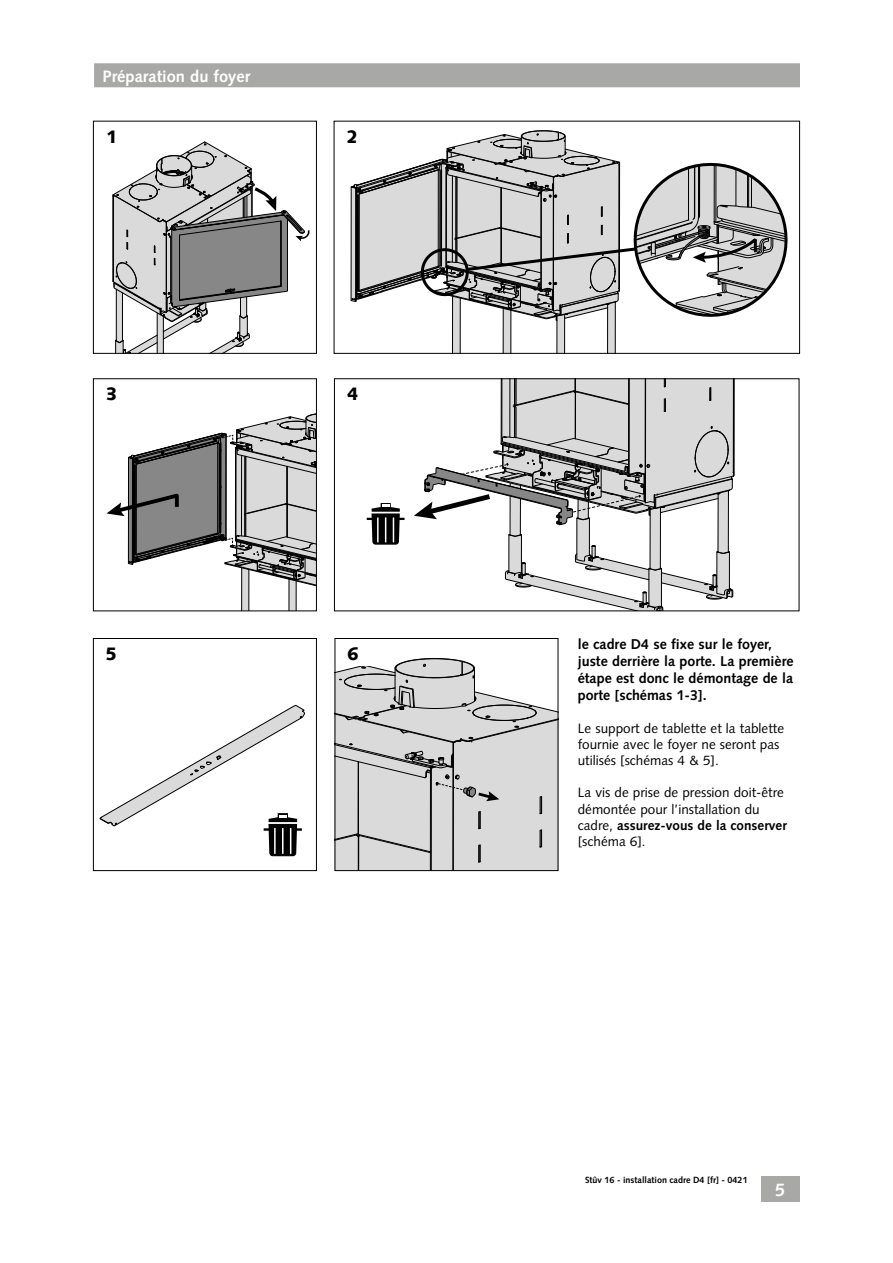
<style>
.page{position:relative;width:893px;height:1263px;background:#fff}
.page>*{position:absolute;margin:0;border:0;box-sizing:border-box;transform-origin:0 0}
.t1{font:900 18px "Syntax LT Std";color:#000}
.t2{font:700 18px "Syntax LT Std";color:#fff}
.t3{font:700 16.5px "Syntax LT Std";color:#fff}
.t4{font:700 14.25px/17.1px "Syntax LT Std";color:#000}
.t5{font:13.5px/16.2px "Syntax LT Std";color:#000}
.t6{font:700 9px "Syntax LT Std";color:#000}
.s1{font-weight:700}
</style>
<div class="page">
<div style="left:761px;top:1176px;width:38px;height:26px;background:#a8a8a7"></div>
<svg style="left:335px;top:87px;width:454px;height:785px"></svg>
<div style="left:334px;top:378px;width:465px;height:233px;border:1px solid #000"></div>
<svg style="left:99px;top:87px;width:218px;height:785px"></svg>
<div style="left:95px;top:640px;width:42px;height:26px;background:#fff"></div>
<div style="left:336px;top:640px;width:43px;height:26px;background:#fff"></div>
<div style="left:336px;top:380px;width:43px;height:26px;background:#fff"></div>
<div style="left:95px;top:380px;width:43px;height:26px;background:#fff"></div>
<div style="left:336px;top:123px;width:42px;height:26px;background:#fff"></div>
<div style="left:96px;top:123px;width:42px;height:26px;background:#fff"></div>
<div style="left:94px;top:63px;width:706px;height:24px;background:#a8a8a7"></div>
<p class="t3" style="left:103px;top:67px;width:149px">Préparation du foyer</p>
<h1 class="t1" style="left:106px;top:126px;width:13px">1</h1>
<h1 class="t1" style="left:347px;top:126px;width:13px">2</h1>
<h1 class="t1" style="left:106px;top:383px;width:13px">3</h1>
<h1 class="t1" style="left:347px;top:383px;width:13px">4</h1>
<h1 class="t1" style="left:106px;top:643px;width:13px">5</h1>
<h1 class="t1" style="left:347px;top:643px;width:13px">6</h1>
<p class="t4" style="left:578px;top:635px;width:217px">le cadre D4 se fixe sur le foyer, juste derrière la porte. La première étape est donc le démontage de la porte [schémas 1-3].</p>
<p class="t5" style="left:578px;top:720px;width:208px">Le support de tablette et la tablette fournie avec le foyer ne seront pas utilisés [schémas 4 &amp; 5].</p>
<p class="t5" style="left:578px;top:785px;width:211px">La vis de prise de pression doit-être démontée pour l’installation du cadre, <span class="s1">assurez-vous de la conserver </span>[schéma 6].</p>
<p class="t6" style="left:585px;top:1175px;width:164px">Stûv 16 - installation cadre D4 [fr] - 0421</p>
<h1 class="t2" style="left:775px;top:1180px;width:12px">5</h1>
</div>
